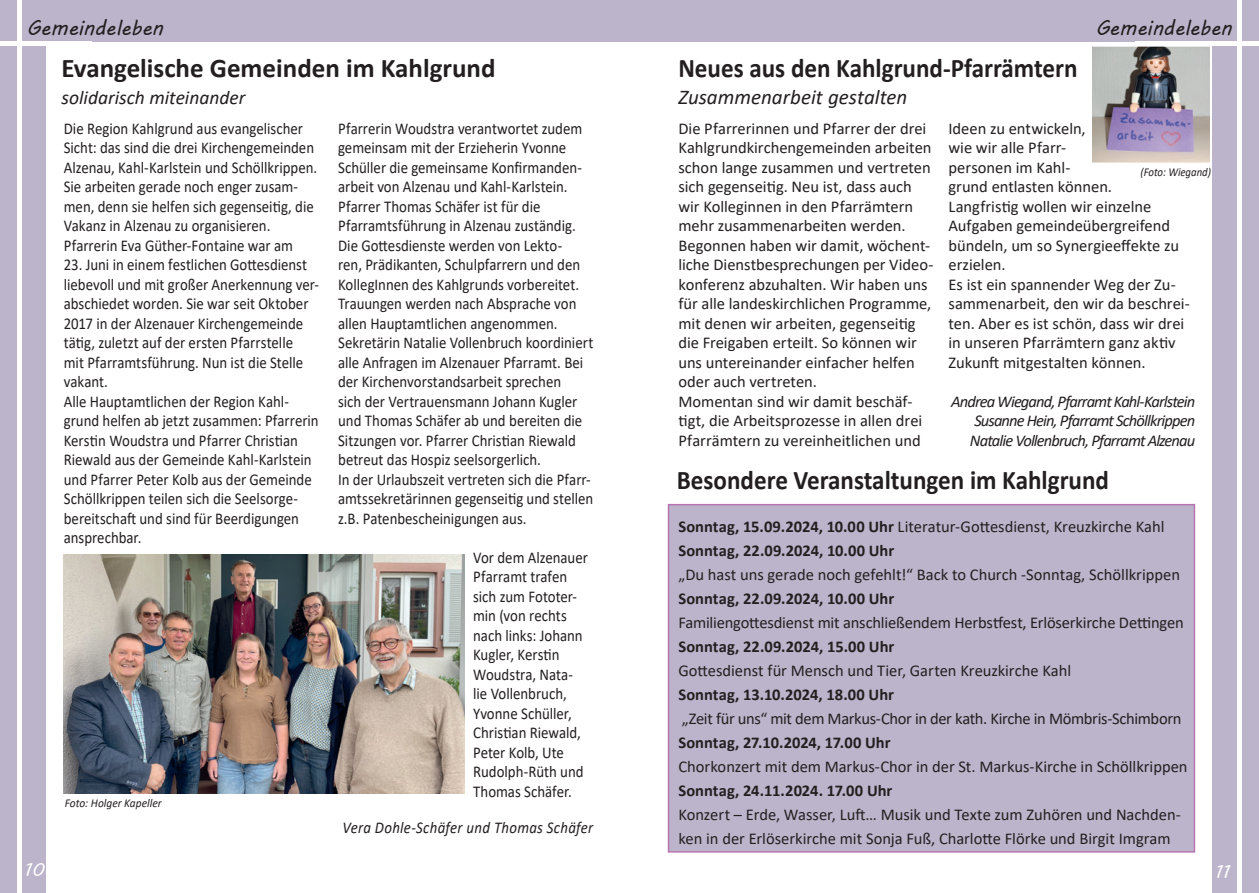
<style>
.page{position:relative;width:1259px;height:893px;background:#fff}
.page>*{position:absolute;margin:0;border:0;box-sizing:border-box;transform-origin:0 0}
.t1{font:700 27px "Calibri";color:#231f20;scale:.93 1}
.t2{font:700 27px "Calibri";color:#231f20}
.t3{font:21px "MV Boli";color:#231f20}
.t4{font:italic 21px "Calibri";color:#231f20}
.t5{font:italic 19.5px "Calibri";color:#231f20}
.t6{font:18px "MV Boli";color:#fff}
.t7{font:16.5px/19.5px "Calibri";letter-spacing:-.005em;color:#231f20;scale:.9 1}
.t8{font:16.5px/19.5px "Calibri";letter-spacing:-.005em;color:#231f20}
.t9{font:700 16.5px/24px "Calibri";color:#231f20}
.t10{font:italic 16.5px/19.5px "Calibri";letter-spacing:-.05em;color:#231f20;text-align:justify}
.t11{font:italic 16.5px "Calibri";letter-spacing:.015em;color:#231f20;scale:.9 1}
.t12{font:italic 12px "Calibri";color:#231f20;scale:.95 1}
.t13{font:italic 12px "Calibri";color:#231f20;scale:.9 1}
.s1{font-weight:400}
</style>
<div class="page">
<div style="left:668px;top:504px;width:527px;height:349px;background:#bcb4cb;border:2px solid #b974af"></div>
<div style="left:0;top:0;width:1259px;height:41px;background:#bcb4cb"></div>
<div style="left:1212px;top:0;width:47px;height:893px;background:#bcb4cb"></div>
<div style="left:0;top:0;width:45px;height:893px;background:#bcb4cb"></div>
<div style="left:0;top:41px;width:91px;height:5px;background:#fff"></div>
<div style="left:17px;top:0;width:5px;height:893px;background:#fff"></div>
<div style="left:1135px;top:41px;width:124px;height:5px;background:#fff"></div>
<hr style="left:1237px;top:0;width:4px;height:893px;background:#fff">
<img style="left:1092px;top:46px;width:117px;height:116px">
<img style="left:64px;top:555px;width:400px;height:238px">
<p class="t3" style="left:27px;top:14px;width:138px">Gemeindeleben</p>
<h1 class="t2" style="left:61px;top:49px;width:435px">Evangelische Gemeinden im Kahlgrund</h1>
<p class="t5" style="left:61px;top:84px;width:186px">solidarisch miteinander</p>
<p class="t7" style="left:64px;top:118px;width:283px">Die Region Kahlgrund aus evangelischer Sicht: das sind die drei Kirchengemeinden Alzenau, Kahl-Karlstein und Schöllkrippen.<br>Sie arbeiten gerade noch enger zusam&shy;men, denn sie helfen sich gegenseitig, die Vakanz in Alzenau zu organisieren.<br>Pfarrerin Eva Güther-Fontaine war am</p>
<p class="t7" style="left:64px;top:254px;width:285px">23. Juni in einem festlichen Gottesdienst liebevoll und mit großer Anerkennung ver&shy;abschiedet worden. Sie war seit Oktober 2017 in der Alzenauer Kirchengemeinde tätig, zuletzt auf der ersten Pfarrstelle<br>mit Pfarramtsführung. Nun ist die Stelle vakant.<br>Alle Hauptamtlichen der Region Kahl&shy;grund helfen ab jetzt zusammen: Pfarrerin Kerstin Woudstra und Pfarrer Christian Riewald aus der Gemeinde Kahl-Karlstein und Pfarrer Peter Kolb aus der Gemeinde Schöllkrippen teilen sich die Seelsorge&shy;bereitschaft und sind für Beerdigungen ansprechbar.</p>
<p class="t12" style="left:65px;top:794px;width:103px">Foto: Holger Kapeller</p>
<p class="t7" style="left:338px;top:118px;width:285px">Pfarrerin Woudstra verantwortet zudem gemeinsam mit der Erzieherin Yvonne Schüller die gemeinsame Konfirmanden&shy;arbeit von Alzenau und Kahl-Karlstein.<br>Pfarrer Thomas Schäfer ist für die Pfarramtsführung in Alzenau zuständig.<br>Die Gottesdienste werden von Lekto-<br>ren, Prädikanten, Schulpfarrern und den KollegInnen des Kahlgrunds vorbereitet.<br>Trauungen werden nach Absprache von allen Hauptamtlichen angenommen.<br>Sekretärin Natalie Vollenbruch koordiniert alle Anfragen im Alzenauer Pfarramt. Bei der Kirchenvorstandsarbeit sprechen<br>sich der Vertrauensmann Johann Kugler und Thomas Schäfer ab und bereiten die Sitzungen vor. Pfarrer Christian Riewald betreut das Hospiz seelsorgerlich.<br>In der Urlaubszeit vertreten sich die Pfarr&shy;amtssekretärinnen gegenseitig und stellen z.B. Patenbescheinigungen aus.</p>
<p class="t7" style="left:473px;top:547px;width:129px">Vor dem Alzenauer<br>Pfarramt trafen sich zum Fototer&shy;min (von rechts nach links: Johann<br>Kugler, Kerstin<br>Woudstra, Nata&shy;lie Vollenbruch,<br>Yvonne Schüller,<br>Christian Riewald,<br>Peter Kolb, Ute<br>Rudolph-Rüth und<br>Thomas Schäfer.</p>
<p class="t11" style="left:342px;top:816px;width:280px">Vera Dohle-Schäfer und Thomas Schäfer</p>
<h1 class="t1" style="left:678px;top:49px;width:431px">Neues aus den Kahlgrund-Pfarrämtern</h1>
<p class="t4" style="left:678px;top:83px;width:230px">Zusammenarbeit gestalten</p>
<p class="t3" style="left:1095px;top:14px;width:138px">Gemeindeleben</p>
<p class="t8" style="left:678px;top:118px;width:257px">Die Pfarrerinnen und Pfarrer der drei Kahlgrundkirchengemeinden arbeiten schon lange zusammen und vertreten sich gegenseitig. Neu ist, dass auch wir Kolleginnen in den Pfarrämtern mehr zusammenarbeiten werden.<br>Begonnen haben wir damit, wöchent&shy;liche Dienstbesprechungen per Video&shy;konferenz abzuhalten. Wir haben uns für alle landeskirchlichen Programme, mit denen wir arbeiten, gegenseitig die Freigaben erteilt. So können wir uns untereinander einfacher helfen oder auch vertreten.<br>Momentan sind wir damit beschäf&shy;tigt, die Arbeitsprozesse in allen drei Pfarrämtern zu vereinheitlichen und</p>
<p class="t8" style="left:948px;top:118px;width:243px">Ideen zu entwickeln,<br>wie wir alle Pfarr-<br>personen im Kahl-<br>grund entlasten können.<br>Langfristig wollen wir einzelne<br>Aufgaben gemeindeübergreifend bündeln, um so Synergieeffekte zu erzielen.<br>Es ist ein spannender Weg der Zu&shy;sammenarbeit, den wir da beschrei&shy;ten. Aber es ist schön, dass wir drei in unseren Pfarrämtern ganz aktiv<br>Zukunft mitgestalten können.</p>
<p class="t10" style="left:970px;top:391px;width:227px;text-indent:-19px">Andrea Wiegand, Pfarramt Kahl-Karlstein Susanne Hein, Pfarramt Schöllkrippen Natalie Vollenbruch, Pfarramt Alzenau</p>
<p class="t13" style="left:1140px;top:164px;width:80px">(Foto: Wiegand)</p>
<h1 class="t1" style="left:677px;top:461px;width:466px">Besondere Veranstaltungen im Kahlgrund</h1>
<p class="t9" style="left:678px;top:514px;width:487px">Sonntag, 15.09.2024, 10.00 Uhr <span class="s1">Literatur-Gottesdienst, Kreuzkirche Kahl<br></span>Sonntag, 22.09.2024, 10.00 Uhr</p>
<p class="t8" style="left:678px;top:565px;width:503px">„Du hast uns gerade noch gefehlt!“ Back to Church -Sonntag, Schöllkrippen</p>
<p class="t9" style="left:678px;top:587px;width:217px">Sonntag, 22.09.2024, 10.00 Uhr</p>
<p class="t8" style="left:678px;top:613px;width:507px">Familiengottesdienst mit anschließendem Herbstfest, Erlöserkirche Dettingen</p>
<p class="t9" style="left:678px;top:635px;width:217px">Sonntag, 22.09.2024, 15.00 Uhr</p>
<p class="t8" style="left:678px;top:661px;width:394px">Gottesdienst für Mensch und Tier, Garten Kreuzkirche Kahl</p>
<p class="t9" style="left:678px;top:683px;width:217px">Sonntag, 13.10.2024, 18.00 Uhr</p>
<p class="t8" style="left:682px;top:709px;width:501px">„Zeit für uns“ mit dem Markus-Chor in der kath. Kirche in Mömbris-Schimborn</p>
<p class="t9" style="left:678px;top:731px;width:214px">Sonntag, 27.10.2024, 17.00 Uhr</p>
<p class="t8" style="left:678px;top:757px;width:511px">Chorkonzert mit dem Markus-Chor in der St. Markus-Kirche in Schöllkrippen</p>
<p class="t9" style="left:678px;top:779px;width:216px">Sonntag, 24.11.2024. 17.00 Uhr</p>
<p class="t8" style="left:678px;top:802px;width:504px;line-height:24px">Konzert – Erde, Wasser, Luft… Musik und Texte zum Zuhören und Nachden&shy;ken in der Erlöserkirche mit Sonja Fuß, Charlotte Flörke und Birgit Imgram</p>
<p class="t6" style="left:25px;top:858px;width:21px">10</p>
<p class="t6" style="left:1215px;top:859px;width:16px">11</p>
</div>
